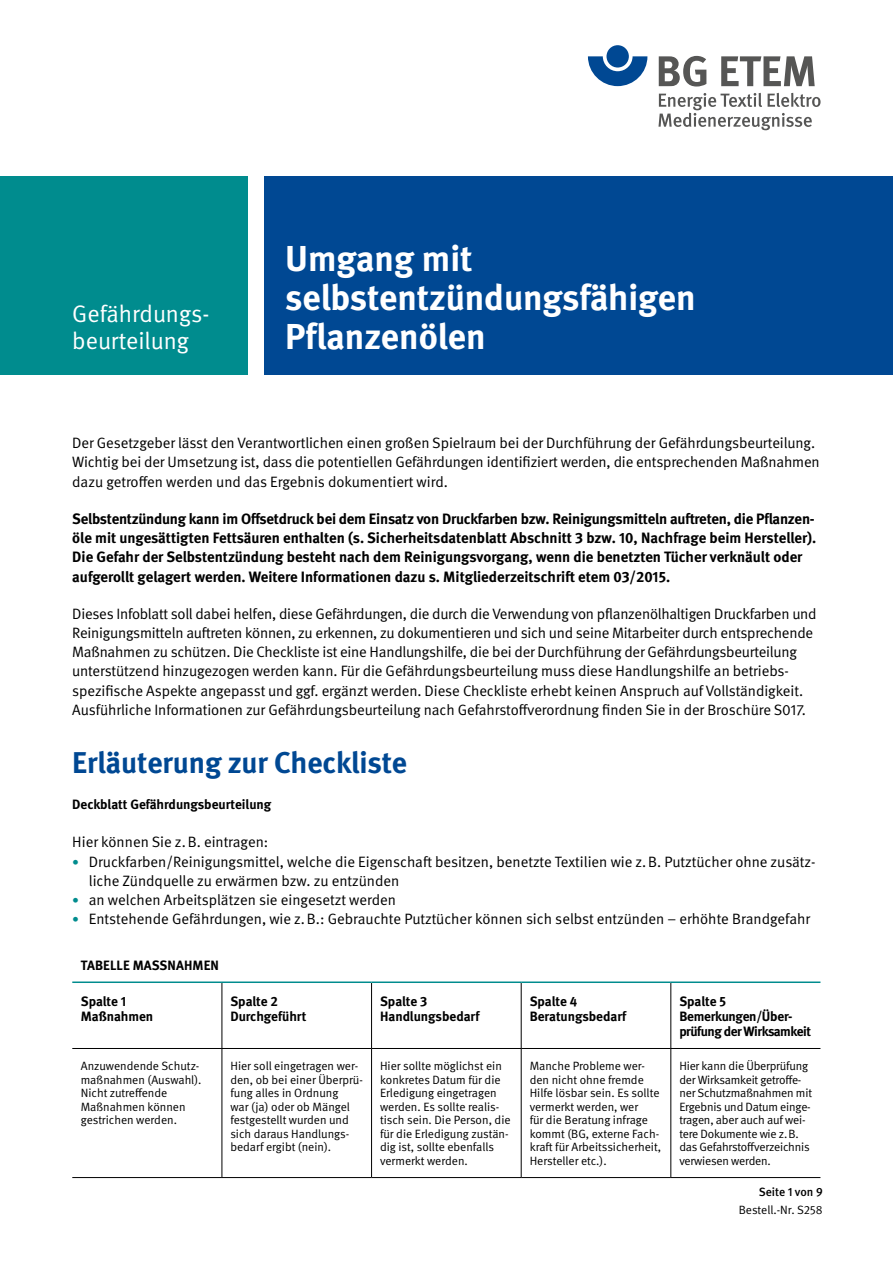
<style>
.page{position:relative;width:893px;height:1263px;background:#fff}
.page>*{position:absolute;margin:0;border:0;box-sizing:border-box;transform-origin:0 0}
.t1{font:700 36px/39px "DGUV Meta";color:#fff}
.t2{font:700 30px "DGUV Meta";letter-spacing:-.005em;color:#004893}
.t3{font:24px/27px "DGUV Meta";color:#fff}
.t4{font:15px/19.2px "DGUV Meta";letter-spacing:-.01em;color:#000}
.t5{font:700 15px/19.2px "DGUV Meta";letter-spacing:-.005em;color:#000}
.t6{font:700 13.5px/15px "DGUV Meta";letter-spacing:-.005em;color:#000}
.t7{font:700 13.5px/15px "DGUV Meta";letter-spacing:-.03em;color:#000}
.t8{font:12px/13.5px "DGUV Meta";letter-spacing:-.005em;color:#000}
.t9{font:500 12px "DGUV Meta";color:#000}
.s1{font-size:13.5px;color:#008c8e}
</style>
<div class="page">
<svg style="left:588px;top:56px;width:59px;height:30px"></svg>
<div style="left:606px;top:45px;width:23px;height:23px;background:#004893;border-radius:50%"></div>
<svg style="left:659px;top:56px;width:47px;height:31px"></svg>
<svg style="left:721px;top:56px;width:94px;height:30px"></svg>
<svg style="left:658px;top:93px;width:162px;height:37px"></svg>
<div style="left:0;top:176px;width:247px;height:199px;background:#008c8e"></div>
<div style="left:264px;top:176px;width:629px;height:199px;background:#004893"></div>
<hr style="left:72px;top:1048px;width:150px;height:1px;background:#000">
<hr style="left:222px;top:1048px;width:150px;height:1px;background:#000">
<hr style="left:372px;top:1048px;width:149px;height:1px;background:#000">
<hr style="left:521px;top:1048px;width:150px;height:1px;background:#000">
<hr style="left:671px;top:1048px;width:149px;height:1px;background:#000">
<hr style="left:72px;top:1177px;width:150px;height:1px;background:#000">
<hr style="left:222px;top:1177px;width:150px;height:1px;background:#000">
<hr style="left:372px;top:1177px;width:149px;height:1px;background:#000">
<hr style="left:521px;top:1177px;width:150px;height:1px;background:#000">
<hr style="left:671px;top:1177px;width:149px;height:1px;background:#000">
<hr style="left:222px;top:983px;width:1px;height:65px;background:#000">
<hr style="left:371px;top:983px;width:1px;height:65px;background:#000">
<hr style="left:521px;top:983px;width:1px;height:65px;background:#000">
<hr style="left:671px;top:983px;width:1px;height:65px;background:#000">
<hr style="left:222px;top:1049px;width:1px;height:128px;background:#000">
<hr style="left:371px;top:1049px;width:1px;height:128px;background:#000">
<hr style="left:521px;top:1049px;width:1px;height:128px;background:#000">
<hr style="left:671px;top:1049px;width:1px;height:128px;background:#000">
<hr style="left:72px;top:981px;width:150px;height:2px;background:#008c8e">
<hr style="left:222px;top:981px;width:150px;height:2px;background:#008c8e">
<hr style="left:372px;top:981px;width:149px;height:2px;background:#008c8e">
<hr style="left:521px;top:981px;width:150px;height:2px;background:#008c8e">
<hr style="left:671px;top:981px;width:149px;height:2px;background:#008c8e">
<h3 class="t3" style="left:72px;top:300px;width:136px">Gefährdungs&shy;beurteilung</h3>
<h1 class="t1" style="left:285px;top:240px;width:412px">Umgang mit selbstentzündungsfähigen<br>Pflanzenölen</h1>
<p class="t4" style="left:72px;top:434px;width:749px">Der Gesetzgeber lässt den Verantwortlichen einen großen Spielraum bei der Durchführung der Gefährdungsbeurteilung.<br>Wichtig bei der Umsetzung ist, dass die potentiellen Gefährdungen identifiziert werden, die entsprechenden Maßnahmen dazu getroffen werden und das Ergebnis dokumentiert wird.</p>
<p class="t5" style="left:72px;top:509px;width:745px">Selbstentzündung kann im Offsetdruck bei dem Einsatz von Druckfarben bzw. Reinigungsmitteln auftreten, die Pflanzen&shy;öle mit ungesättigten Fettsäuren enthalten (s. Sicherheitsdatenblatt Abschnitt 3 bzw. 10, Nachfrage beim Hersteller).<br>Die Gefahr der Selbstentzündung besteht nach dem Reinigungsvorgang, wenn die benetzten Tücher verknäult oder aufgerollt gelagert werden. Weitere Informationen dazu s. Mitgliederzeitschrift etem 03/2015.</p>
<p class="t4" style="left:72px;top:604px;width:746px">Dieses Infoblatt soll dabei helfen, diese Gefährdungen, die durch die Verwendung von pflanzenölhaltigen Druckfarben und Reinigungsmitteln auftreten können, zu erkennen, zu dokumentieren und sich und seine Mitarbeiter durch entsprechende Maßnahmen zu schützen. Die Checkliste ist eine Handlungshilfe, die bei der Durchführung der Gefährdungsbeurteilung unterstützend hinzugezogen werden kann. Für die Gefährdungsbeurteilung muss diese Handlungshilfe an betriebs&shy;spezifische Aspekte angepasst und ggf. ergänzt werden. Diese Checkliste erhebt keinen Anspruch auf Vollständigkeit.<br>Ausführliche Informationen zur Gefährdungsbeurteilung nach Gefahrstoffverordnung finden Sie in der Broschüre S017.</p>
<h2 class="t2" style="left:72px;top:745px;width:336px">Erläuterung zur Checkliste</h2>
<p class="t6" style="left:72px;top:797px;width:200px">Deckblatt Gefährdungsbeurteilung</p>
<p class="t4" style="left:72px;top:833px;width:198px">Hier können Sie z.B. eintragen:</p>
<p class="t4" style="left:89px;top:852px;width:728px;text-indent:-16px"><span class="s1">•</span> Druckfarben/Reinigungsmittel, welche die Eigenschaft besitzen, benetzte Textilien wie z.B. Putztücher ohne zusätz&shy;liche Zündquelle zu erwärmen bzw. zu entzünden</p>
<p class="t4" style="left:72px;top:890px;width:325px"><span class="s1">•</span> an welchen Arbeitsplätzen sie eingesetzt werden</p>
<p class="t4" style="left:72px;top:910px;width:739px"><span class="s1">•</span> Entstehende Gefährdungen, wie z.B.: Gebrauchte Putztücher können sich selbst entzünden – erhöhte Brandgefahr</p>
<p class="t6" style="left:81px;top:958px;width:140px">TABELLE MASSNAHMEN</p>
<p class="t6" style="left:81px;top:994px;width:74px">Spalte 1<br>Maßnahmen</p>
<p class="t6" style="left:230px;top:994px;width:78px">Spalte 2<br>Durchgeführt</p>
<p class="t6" style="left:380px;top:994px;width:101px">Spalte 3<br>Handlungsbedarf</p>
<p class="t6" style="left:530px;top:994px;width:98px">Spalte 4<br>Beratungsbedarf</p>
<p class="t7" style="left:679px;top:994px;width:133px">Spalte 5<br>Bemerkungen/Über&shy;prüfung der Wirksamkeit</p>
<p class="t8" style="left:81px;top:1060px;width:122px">Anzuwendende Schutz&shy;maßnahmen (Auswahl).<br>Nicht zutreffende<br>Maßnahmen können gestrichen werden.</p>
<p class="t8" style="left:230px;top:1060px;width:134px">Hier soll eingetragen wer&shy;den, ob bei einer Überprü&shy;fung alles in Ordnung<br>war (ja) oder ob Mängel festgestellt wurden und sich daraus Handlungs&shy;bedarf ergibt (nein).</p>
<p class="t8" style="left:380px;top:1060px;width:132px">Hier sollte möglichst ein konkretes Datum für die<br>Erledigung eingetragen werden. Es sollte realis&shy;tisch sein. Die Person, die für die Erledigung zustän&shy;dig ist, sollte ebenfalls vermerkt werden.</p>
<p class="t8" style="left:530px;top:1060px;width:133px">Manche Probleme wer&shy;den nicht ohne fremde<br>Hilfe lösbar sein. Es sollte vermerkt werden, wer<br>für die Beratung infrage kommt (BG, externe Fach&shy;kraft für Arbeitssicherheit,<br>Hersteller etc.).</p>
<p class="t8" style="left:679px;top:1060px;width:134px">Hier kann die Überprüfung der Wirksamkeit getroffe&shy;ner Schutzmaßnahmen mit<br>Ergebnis und Datum einge&shy;tragen, aber auch auf wei&shy;tere Dokumente wie z.B. das Gefahrstoffverzeichnis verwiesen werden.</p>
<p class="t9" style="left:759px;top:1185px;width:66px">Seite 1 von 9</p>
<p class="t8" style="left:739px;top:1203px;width:85px">Bestell.-Nr. S258</p>
</div>
